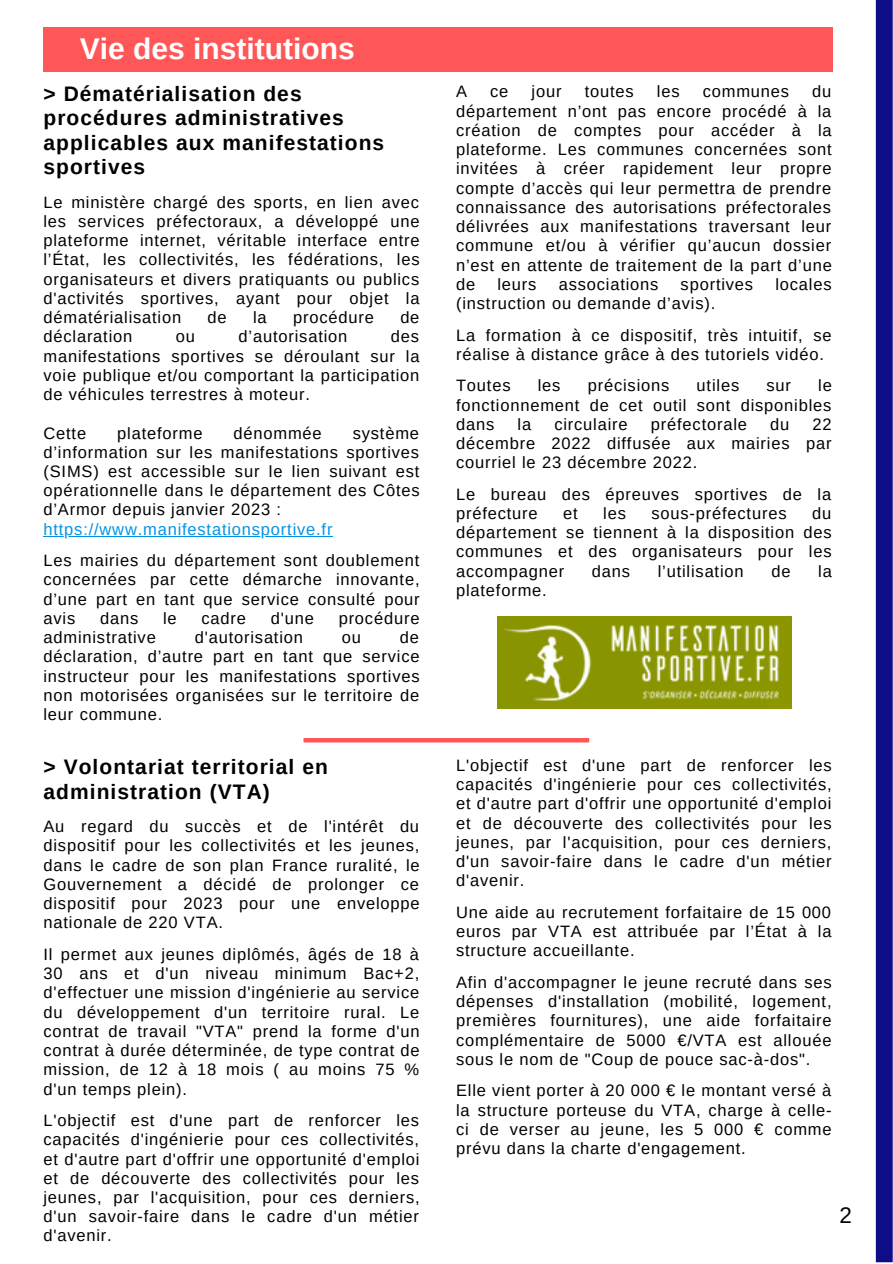
<style>
.page{position:relative;width:893px;height:1264px;background:#fff}
.page>*{position:absolute;margin:0;border:0;box-sizing:border-box;transform-origin:0 0}
.t1{font:700 30px "Arimo";color:#fff}
.t2{font:22.5px "Arimo";color:#000}
.t3{font:700 21px/24.5px "Arimo";letter-spacing:.05em;color:#000}
.t4{font:16.5px/19.2px "Arimo";letter-spacing:.05em;color:#000;text-align:justify}
.t5{font:16.5px "Arimo";letter-spacing:.05em;color:#0393e6}
</style>
<div class="page">
<div style="left:875px;top:0;width:17px;height:1262px;background:#0f0c88"></div>
<div style="left:43px;top:27px;width:789px;height:44px;background:#ff5757"></div>
<img style="left:497px;top:616px;width:294px;height:92px">
<hr style="left:43px;top:535px;width:290px;height:1px;background:#0393e6">
<hr style="left:303px;top:738px;width:286px;height:4px;background:#ff5757">
<p class="t1" style="left:80px;top:32px;width:276px">Vie des institutions</p>
<p class="t3" style="left:43px;top:81px;width:342px">&gt; Dématérialisation des procédures administratives applicables aux manifestations sportives</p>
<p class="t4" style="left:43px;top:192px;width:377px">Le ministère chargé des sports, en lien avec les services préfectoraux, a développé une plateforme internet, véritable interface entre l’État, les collectivités, les fédérations, les organisateurs et divers pratiquants ou publics d'activités sportives, ayant pour objet la dématérialisation</p>
<p class="t4" style="left:208px;top:308px;width:21px">de</p>
<p class="t4" style="left:253px;top:308px;width:15px">la</p>
<p class="t4" style="left:293px;top:308px;width:82px">procédure</p>
<p class="t4" style="left:400px;top:308px;width:21px">de</p>
<p class="t4" style="left:43px;top:327px;width:90px">déclaration</p>
<p class="t4" style="left:176px;top:327px;width:21px">ou</p>
<p class="t4" style="left:238px;top:327px;width:110px">d’autorisation</p>
<p class="t4" style="left:43px;top:327px;width:377px;text-indent:347px">des manifestations sportives se déroulant sur la voie publique et/ou comportant la participation de véhicules terrestres à moteur.</p>
<p class="t4" style="left:43px;top:423px;width:44px">Cette</p>
<p class="t4" style="left:117px;top:423px;width:87px">plateforme</p>
<p class="t4" style="left:233px;top:423px;width:90px">dénommée</p>
<p class="t4" style="left:43px;top:423px;width:377px;text-indent:309px">système d’information sur les manifestations sportives (SIMS) est accessible sur le lien suivant est opérationnelle dans le département des Côtes d’Armor depuis janvier 2023 :</p>
<p class="t5" style="left:43px;top:520px;width:290px">https://www.manifestationsportive.fr</p>
<p class="t4" style="left:43px;top:551px;width:378px">Les mairies du département sont doublement concernées par cette démarche innovante, d’une part en tant que service consulté pour avis</p>
<p class="t4" style="left:100px;top:608px;width:40px">dans</p>
<p class="t4" style="left:163px;top:608px;width:15px">le</p>
<p class="t4" style="left:201px;top:608px;width:46px">cadre</p>
<p class="t4" style="left:271px;top:608px;width:45px">d'une</p>
<p class="t4" style="left:338px;top:608px;width:82px">procédure</p>
<p class="t4" style="left:43px;top:628px;width:114px">administrative</p>
<p class="t4" style="left:195px;top:628px;width:110px">d'autorisation</p>
<p class="t4" style="left:342px;top:628px;width:21px">ou</p>
<p class="t4" style="left:43px;top:628px;width:378px;text-indent:356px">de déclaration, d’autre part en tant que service instructeur pour les manifestations sportives non motorisées organisées sur le territoire de leur commune.</p>
<p class="t3" style="left:43px;top:754px;width:286px">&gt; Volontariat territorial en administration (VTA)</p>
<p class="t4" style="left:43px;top:816px;width:378px">Au regard du succès et de l'intérêt du dispositif pour les collectivités et les jeunes, dans le cadre de son plan France ruralité, le Gouvernement a décidé de prolonger ce dispositif pour 2023 pour une enveloppe nationale de 220 VTA.</p>
<p class="t4" style="left:43px;top:944px;width:378px">Il permet aux jeunes diplômés, âgés de 18 à 30 ans et d'un niveau minimum Bac+2, d'effectuer une mission d'ingénierie au service du développement d'un territoire rural. Le contrat de travail "VTA" prend la forme d'un contrat à durée déterminée, de type contrat de mission, de 12 à 18 mois ( au moins 75 % d'un temps plein).</p>
<p class="t4" style="left:43px;top:1110px;width:377px">L'objectif est d'une part de renforcer les capacités d'ingénierie pour ces collectivités, et d'autre part d'offrir une opportunité d'emploi et de découverte des collectivités pour les jeunes, par l'acquisition, pour ces derniers, d'un savoir-faire dans le cadre d'un métier d'avenir.</p>
<p class="t4" style="left:456px;top:82px;width:12px">A</p>
<p class="t4" style="left:490px;top:82px;width:20px">ce</p>
<p class="t4" style="left:531px;top:82px;width:31px">jour</p>
<p class="t4" style="left:584px;top:82px;width:51px">toutes</p>
<p class="t4" style="left:656px;top:82px;width:24px">les</p>
<p class="t4" style="left:702px;top:82px;width:88px">communes</p>
<p class="t4" style="left:456px;top:82px;width:377px;text-indent:356px">du département n’ont pas encore procédé à la création de comptes pour accéder à la plateforme. Les communes concernées sont invitées à créer rapidement leur propre compte d’accès qui leur permettra de prendre connaissance des autorisations préfectorales délivrées aux manifestations traversant leur commune et/ou à vérifier qu’aucun dossier n’est en attente de traitement de la part d’une de</p>
<p class="t4" style="left:497px;top:274px;width:41px">leurs</p>
<p class="t4" style="left:558px;top:274px;width:101px">associations</p>
<p class="t4" style="left:680px;top:274px;width:74px">sportives</p>
<p class="t4" style="left:775px;top:274px;width:58px">locales</p>
<p class="t4" style="left:456px;top:294px;width:261px">(instruction ou demande d’avis).</p>
<p class="t4" style="left:456px;top:325px;width:377px">La formation à ce dispositif, très intuitif, se réalise à distance grâce à des tutoriels vidéo.</p>
<p class="t4" style="left:456px;top:376px;width:56px">Toutes</p>
<p class="t4" style="left:538px;top:376px;width:24px">les</p>
<p class="t4" style="left:587px;top:376px;width:83px">précisions</p>
<p class="t4" style="left:696px;top:376px;width:44px">utiles</p>
<p class="t4" style="left:766px;top:376px;width:26px">sur</p>
<p class="t4" style="left:456px;top:376px;width:377px;text-indent:362px">le fonctionnement de cet outil sont disponibles dans</p>
<p class="t4" style="left:517px;top:414px;width:15px">la</p>
<p class="t4" style="left:554px;top:414px;width:75px">circulaire</p>
<p class="t4" style="left:651px;top:414px;width:98px">préfectorale</p>
<p class="t4" style="left:770px;top:414px;width:21px">du</p>
<p class="t4" style="left:456px;top:414px;width:377px;text-indent:356px">22 décembre 2022 diffusée aux mairies par courriel le 23 décembre 2022.</p>
<p class="t4" style="left:456px;top:484px;width:376px">Le bureau des épreuves sportives de la préfecture</p>
<p class="t4" style="left:563px;top:503px;width:16px">et</p>
<p class="t4" style="left:603px;top:503px;width:24px">les</p>
<p class="t4" style="left:651px;top:503px;width:137px">sous-préfectures</p>
<p class="t4" style="left:456px;top:503px;width:377px;text-indent:356px">du département se tiennent à la disposition des communes et des organisateurs pour les accompagner</p>
<p class="t4" style="left:592px;top:561px;width:40px">dans</p>
<p class="t4" style="left:657px;top:561px;width:87px">l’utilisation</p>
<p class="t4" style="left:771px;top:561px;width:21px">de</p>
<p class="t4" style="left:818px;top:561px;width:15px">la</p>
<p class="t4" style="left:456px;top:580px;width:92px">plateforme.</p>
<p class="t4" style="left:456px;top:755px;width:377px">L'objectif est d'une part de renforcer les capacités d'ingénierie pour ces collectivités, et d'autre part d'offrir une opportunité d'emploi et de découverte des collectivités pour les jeunes, par l'acquisition, pour ces derniers, d'un savoir-faire dans le cadre d'un métier d'avenir.</p>
<p class="t4" style="left:456px;top:902px;width:377px">Une aide au recrutement forfaitaire de 15 000 euros par VTA est attribuée par l’État à la structure accueillante.</p>
<p class="t4" style="left:456px;top:972px;width:377px">Afin d'accompagner le jeune recruté dans ses dépenses d'installation (mobilité, logement, premières fournitures), une aide forfaitaire complémentaire de 5000 €/VTA est allouée sous le nom de "Coup de pouce sac-à-dos".</p>
<p class="t4" style="left:456px;top:1080px;width:377px">Elle vient porter à 20 000 € le montant versé à la structure porteuse du VTA, charge à celle&shy;ci de verser au jeune, les 5 000 € comme prévu dans la charte d'engagement.</p>
<p class="t2" style="left:839px;top:1202px;width:14px">2</p>
</div>
